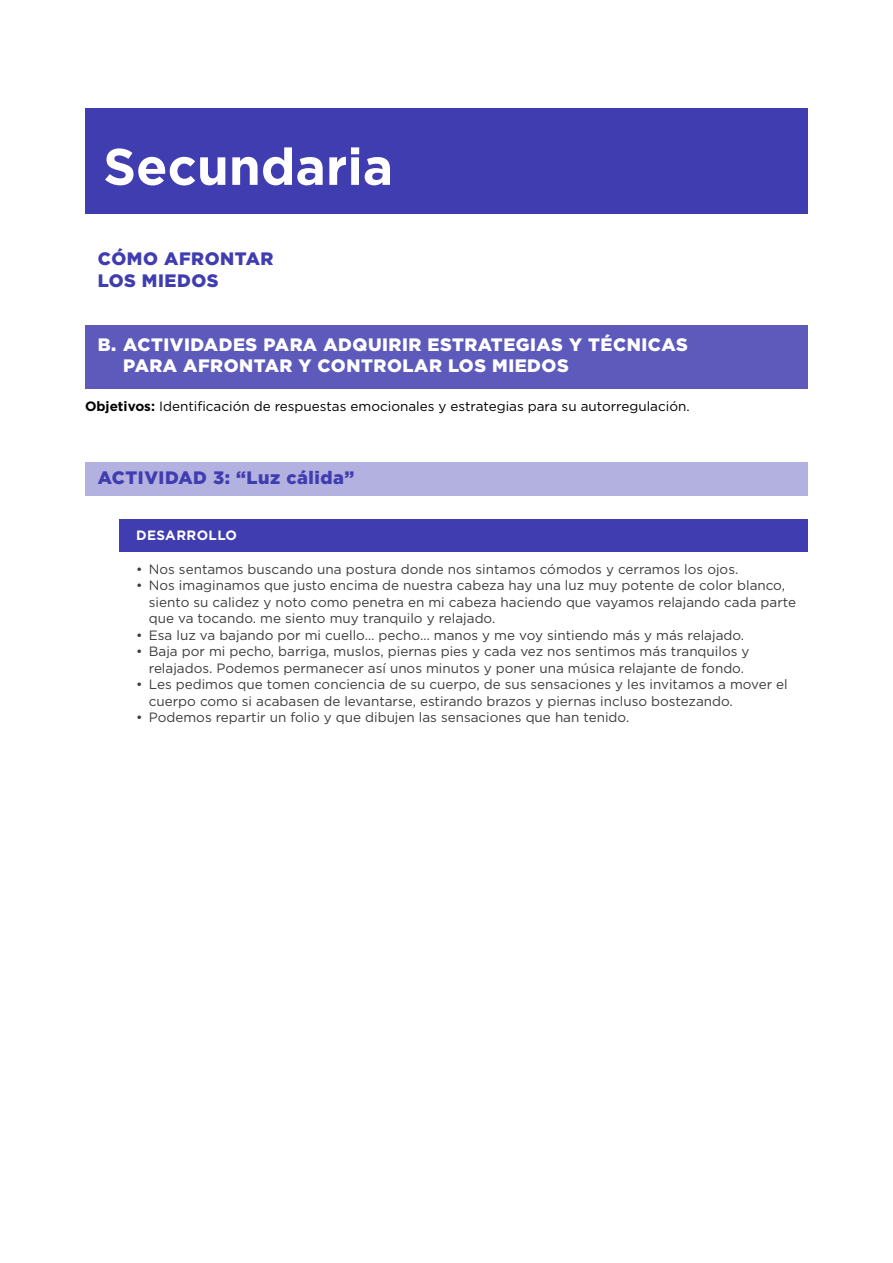
<style>
.page{position:relative;width:893px;height:1263px;background:#fff}
.page>*{position:absolute;margin:0;border:0;box-sizing:border-box;transform-origin:0 0}
.t1{font:700 51.3px "Gotham";color:#fff}
.t2{font:900 18px/21.6px "Gotham";letter-spacing:.03em;color:#fff}
.t3{font:900 18px/21.6px "Gotham";letter-spacing:.03em;color:#403db0}
.t4{font:13.5px/16.5px "Gotham";color:#3c3c3b}
.t5{font:13.5px "Gotham";color:#000}
.t6{font:700 13.5px "Gotham";letter-spacing:.03em;color:#fff}
.s1{font-weight:700}
</style>
<div class="page">
<div style="left:85px;top:108px;width:723px;height:106px;background:#403db0"></div>
<div style="left:85px;top:325px;width:723px;height:63px;background:#5d5abc"></div>
<div style="left:85px;top:462px;width:723px;height:33px;background:#b3b1df"></div>
<div style="left:119px;top:519px;width:689px;height:32px;background:#403db0"></div>
<h1 class="t1" style="left:103px;top:137px;width:291px">Secundaria</h1>
<h2 class="t3" style="left:98px;top:247px;width:177px">CÓMO AFRONTAR<br>LOS MIEDOS</h2>
<h2 class="t2" style="left:123px;top:333px;width:566px;text-indent:-26px">B. ACTIVIDADES PARA ADQUIRIR ESTRATEGIAS Y TÉCNICAS<br>PARA AFRONTAR Y CONTROLAR LOS MIEDOS</h2>
<p class="t5" style="left:85px;top:398px;width:606px"><span class="s1">Objetivos:</span> Identificación de respuestas emocionales y estrategias para su autorregulación.</p>
<h2 class="t3" style="left:98px;top:466px;width:258px">ACTIVIDAD 3: “Luz cálida”</h2>
<p class="t6" style="left:136px;top:527px;width:102px">DESARROLLO</p>
<p class="t4" style="left:136px;top:560px;width:604px">• Nos sentamos buscando una postura donde nos sintamos cómodos y cerramos los ojos.</p>
<p class="t4" style="left:149px;top:577px;width:649px;text-indent:-13px">• Nos imaginamos que justo encima de nuestra cabeza hay una luz muy potente de color blanco, siento su calidez y noto como penetra en mi cabeza haciendo que vayamos relajando cada parte que va tocando. me siento muy tranquilo y relajado.</p>
<p class="t4" style="left:136px;top:626px;width:610px">• Esa luz va bajando por mi cuello… pecho… manos y me voy sintiendo más y más relajado.</p>
<p class="t4" style="left:136px;top:643px;width:615px;text-align:center">• Baja por mi pecho, barriga, muslos, piernas pies y cada vez nos sentimos más tranquilos y relajados. Podemos permanecer así unos minutos y poner una música relajante de fondo.</p>
<p class="t4" style="left:149px;top:676px;width:640px;text-indent:-13px">• Les pedimos que tomen conciencia de su cuerpo, de sus sensaciones y les invitamos a mover el cuerpo como si acabasen de levantarse, estirando brazos y piernas incluso bostezando.</p>
<p class="t4" style="left:136px;top:709px;width:495px">• Podemos repartir un folio y que dibujen las sensaciones que han tenido.</p>
</div>
